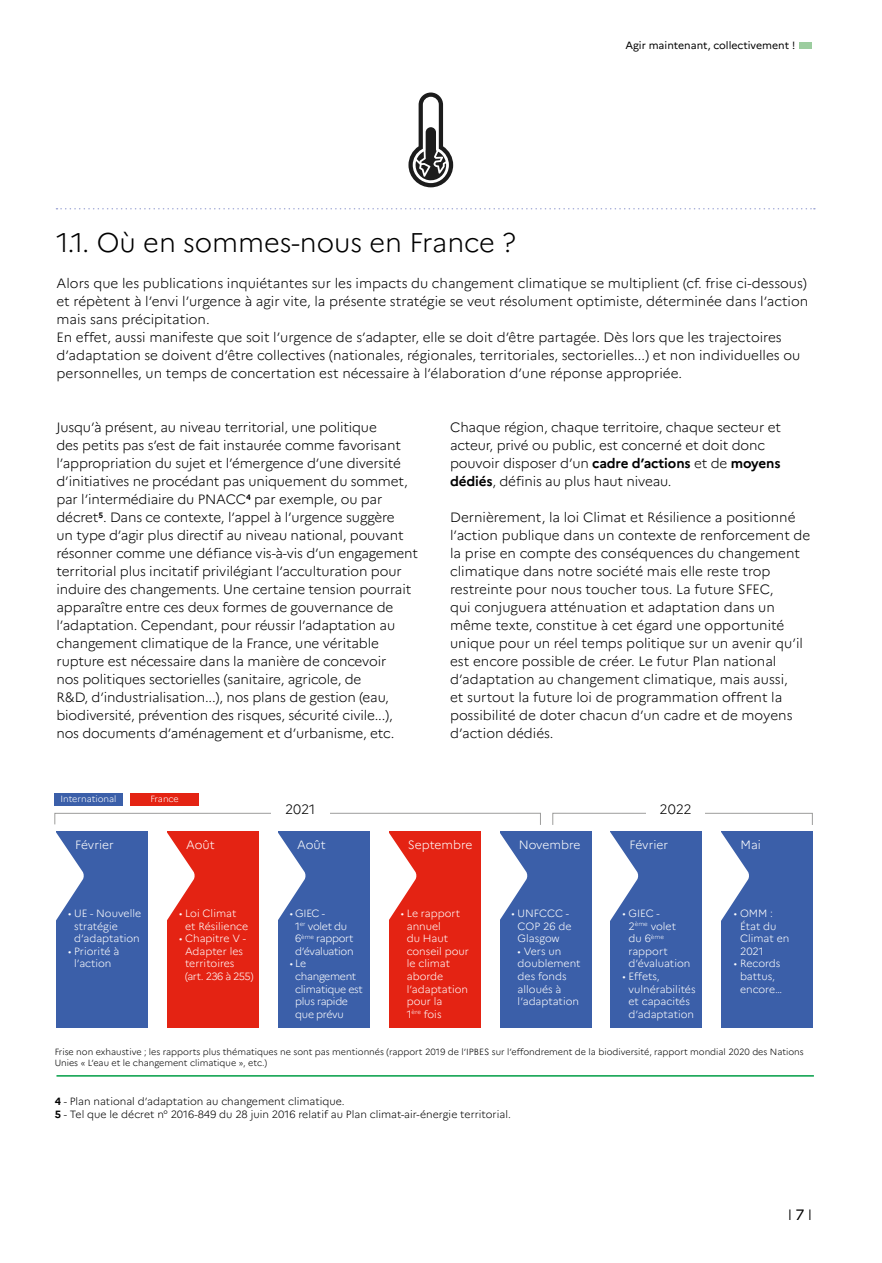
<style>
.page{position:relative;width:882px;height:1263px;background:#fff}
.page>*{position:absolute;margin:0;border:0;box-sizing:border-box;transform-origin:0 0}
.t1{font:300 27px "Marianne";color:#000}
.t2{font:300 15px "Marianne";color:#000}
.t3{font:300 13.5px/18px "Marianne";letter-spacing:-.01em;color:#000}
.t4{font:300 12px "Marianne";color:#fff}
.t5{font:300 10.5px/12.6px "Marianne";color:#fff}
.t6{font:300 10.5px/12.6px "Marianne";color:#000}
.t7{font:300 10.5px/12.6px "Marianne";letter-spacing:-.03em;color:#fff}
.t8{font:10.5px "Marianne";color:#000}
.t9{font:300 9px/10.8px "Marianne";color:#000}
.t10{font:300 9px "Marianne";color:#fff}
.s1{font-weight:700}
.s2{font-weight:400}
</style>
<div class="page">
<div style="left:56px;top:832px;width:92px;height:196px;background:#3b5fa9"></div>
<div style="left:278px;top:832px;width:92px;height:196px;background:#3b5fa9"></div>
<div style="left:389px;top:832px;width:91px;height:196px;background:#e42313"></div>
<div style="left:499px;top:832px;width:92px;height:196px;background:#3b5fa9"></div>
<div style="left:610px;top:832px;width:92px;height:196px;background:#3b5fa9"></div>
<div style="left:721px;top:832px;width:92px;height:196px;background:#3b5fa9"></div>
<div style="left:167px;top:832px;width:92px;height:196px;background:#e42313"></div>
<svg style="left:610px;top:831px;width:28px;height:90px"></svg>
<svg style="left:721px;top:831px;width:28px;height:90px"></svg>
<div style="left:54px;top:793px;width:68px;height:13px;background:#3b5fa9"></div>
<div style="left:130px;top:793px;width:68px;height:13px;background:#e42313"></div>
<div style="left:799px;top:42px;width:13px;height:7px;background:#9ccd9f"></div>
<svg style="left:54px;top:812px;width:487px;height:112px"></svg>
<div style="left:552px;top:813px;width:260px;height:12px;border:1px solid #9d9d9c"></div>
<div style="left:271px;top:793px;width:58px;height:32px;background:#fff"></div>
<div style="left:646px;top:793px;width:58px;height:32px;background:#fff"></div>
<hr style="left:56px;top:1075px;width:757px;height:1px;background:#009e45">
<svg style="left:56px;top:208px;width:758px;height:1px"></svg>
<svg style="left:408px;top:93px;width:45px;height:94px"></svg>
<p class="t8" style="left:625px;top:39px;width:171px">Agir maintenant, collectivement !</p>
<h3 class="t1" style="left:56px;top:226px;width:460px">1.1. Où en sommes-nous en France ?</h3>
<p class="t3" style="left:56px;top:274px;width:753px;text-align:justify">Alors que les publications inquiétantes sur les impacts du changement climatique se multiplient (cf. frise ci-dessous) et répètent à l’envi l’urgence à agir vite, la présente stratégie se veut résolument optimiste, déterminée dans l’action mais sans précipitation.</p>
<p class="t3" style="left:56px;top:328px;width:745px">En effet, aussi manifeste que soit l’urgence de s’adapter, elle se doit d’être partagée. Dès lors que les trajectoires d’adaptation se doivent d’être collectives (nationales, régionales, territoriales, sectorielles...) et non individuelles ou personnelles, un temps de concertation est nécessaire à l’élaboration d’une réponse appropriée.</p>
<p class="t3" style="left:56px;top:418px;width:363px">Jusqu’à présent, au niveau territorial, une politique<br>des petits pas s’est de fait instaurée comme favorisant l’appropriation du sujet et l’émergence d’une diversité d’initiatives ne procédant pas uniquement du sommet, par l’intermédiaire du PNACC<sup>4</sup> par exemple, ou par décret<sup>5</sup>. Dans ce contexte, l’appel à l’urgence suggère<br>un type d’agir plus directif au niveau national, pouvant résonner comme une défiance vis-à-vis d’un engagement territorial plus incitatif privilégiant l’acculturation pour induire des changements. Une certaine tension pourrait apparaître entre ces deux formes de gouvernance de l’adaptation. Cependant, pour réussir l’adaptation au changement climatique de la France, une véritable rupture est nécessaire dans la manière de concevoir<br>nos politiques sectorielles (sanitaire, agricole, de<br>R&amp;D, d’industrialisation...), nos plans de gestion (eau, biodiversité, prévention des risques, sécurité civile...), nos documents d’aménagement et d’urbanisme, etc.</p>
<p class="t3" style="left:450px;top:418px;width:332px">Chaque région, chaque territoire, chaque secteur et acteur, privé ou public, est concerné et doit donc pouvoir disposer d’un <span class="s1">cadre d’actions</span> et de <span class="s1">moyens dédiés</span>, définis au plus haut niveau.</p>
<p class="t3" style="left:450px;top:508px;width:362px">Dernièrement, la loi Climat et Résilience a positionné l’action publique dans un contexte de renforcement de la prise en compte des conséquences du changement climatique dans notre société mais elle reste trop restreinte pour nous toucher tous. La future SFEC,<br>qui conjuguera atténuation et adaptation dans un même texte, constitue à cet égard une opportunité unique pour un réel temps politique sur un avenir qu’il est encore possible de créer. Le futur Plan national d’adaptation au changement climatique, mais aussi,<br>et surtout la future loi de programmation offrent la possibilité de doter chacun d’un cadre et de moyens d’action dédiés.</p>
<p class="t10" style="left:60px;top:794px;width:58px">International</p>
<p class="t10" style="left:150px;top:794px;width:30px">France</p>
<p class="t3" style="left:285px;top:800px;width:32px">2021</p>
<p class="t3" style="left:659px;top:800px;width:34px">2022</p>
<p class="t4" style="left:75px;top:837px;width:40px">Février</p>
<p class="t4" style="left:186px;top:837px;width:30px">Août</p>
<p class="t4" style="left:297px;top:837px;width:30px">Août</p>
<p class="t4" style="left:408px;top:837px;width:66px">Septembre</p>
<p class="t4" style="left:518px;top:837px;width:63px">Novembre</p>
<p class="t4" style="left:629px;top:837px;width:40px">Février</p>
<p class="t4" style="left:740px;top:837px;width:22px">Mai</p>
<p class="t5" style="left:74px;top:907px;width:68px;text-indent:-6px">• UE - Nouvelle stratégie d’adaptation</p>
<p class="t5" style="left:68px;top:945px;width:53px;text-align:center">• Priorité à l’action</p>
<p class="t5" style="left:185px;top:907px;width:65px;text-indent:-6px">• Loi Climat et Résilience</p>
<p class="t5" style="left:185px;top:932px;width:70px;text-indent:-6px">• Chapitre V -<br>Adapter les territoires (art. 236 à 255)</p>
<p class="t7" style="left:295px;top:907px;width:60px;text-indent:-5px">• GIEC -<br>1<sup>er</sup> volet du<br>6<sup>ème</sup> rapport d’évaluation</p>
<p class="t7" style="left:295px;top:957px;width:69px;text-indent:-5px">• Le changement climatique est plus rapide que prévu</p>
<p class="t5" style="left:406px;top:907px;width:64px;text-indent:-6px">• Le rapport annuel<br>du Haut conseil pour le climat aborde l’adaptation pour la<br>1<sup>ère</sup> fois</p>
<p class="t5" style="left:511px;top:907px;width:61px;text-align:center">• UNFCCC -<br>COP 26 de<br>Glasgow</p>
<p class="t5" style="left:517px;top:945px;width:64px">• Vers un doublement des fonds alloués à l’adaptation</p>
<p class="t5" style="left:628px;top:907px;width:63px;text-indent:-6px">• GIEC -<br>2<sup>ème</sup> volet du 6<sup>ème </sup>rapport d’évaluation</p>
<p class="t5" style="left:628px;top:970px;width:69px;text-indent:-6px">• Effets, vulnérabilités et capacités d’adaptation</p>
<p class="t5" style="left:739px;top:907px;width:51px;text-indent:-6px">• OMM :<br>État du<br>Climat en<br>2021</p>
<p class="t5" style="left:733px;top:957px;width:50px;text-align:center">• Records battus, encore…</p>
<p class="t9" style="left:55px;top:1046px;width:750px">Frise non exhaustive ; les rapports plus thématiques ne sont pas mentionnés (rapport 2019 de l’IPBES sur l’effondrement de la biodiversité, rapport mondial 2020 des Nations<br>Unies « L’eau et le changement climatique », etc.)</p>
<p class="t6" style="left:55px;top:1095px;width:457px"><span class="s1">4</span> - Plan national d’adaptation au changement climatique.<br><span class="s1">5</span> - Tel que le décret n° 2016-849 du 28 juin 2016 relatif au Plan climat-air-énergie territorial.</p>
<p class="t2" style="left:787px;top:1206px;width:26px">I<span class="s2">7</span>I</p>
</div>
